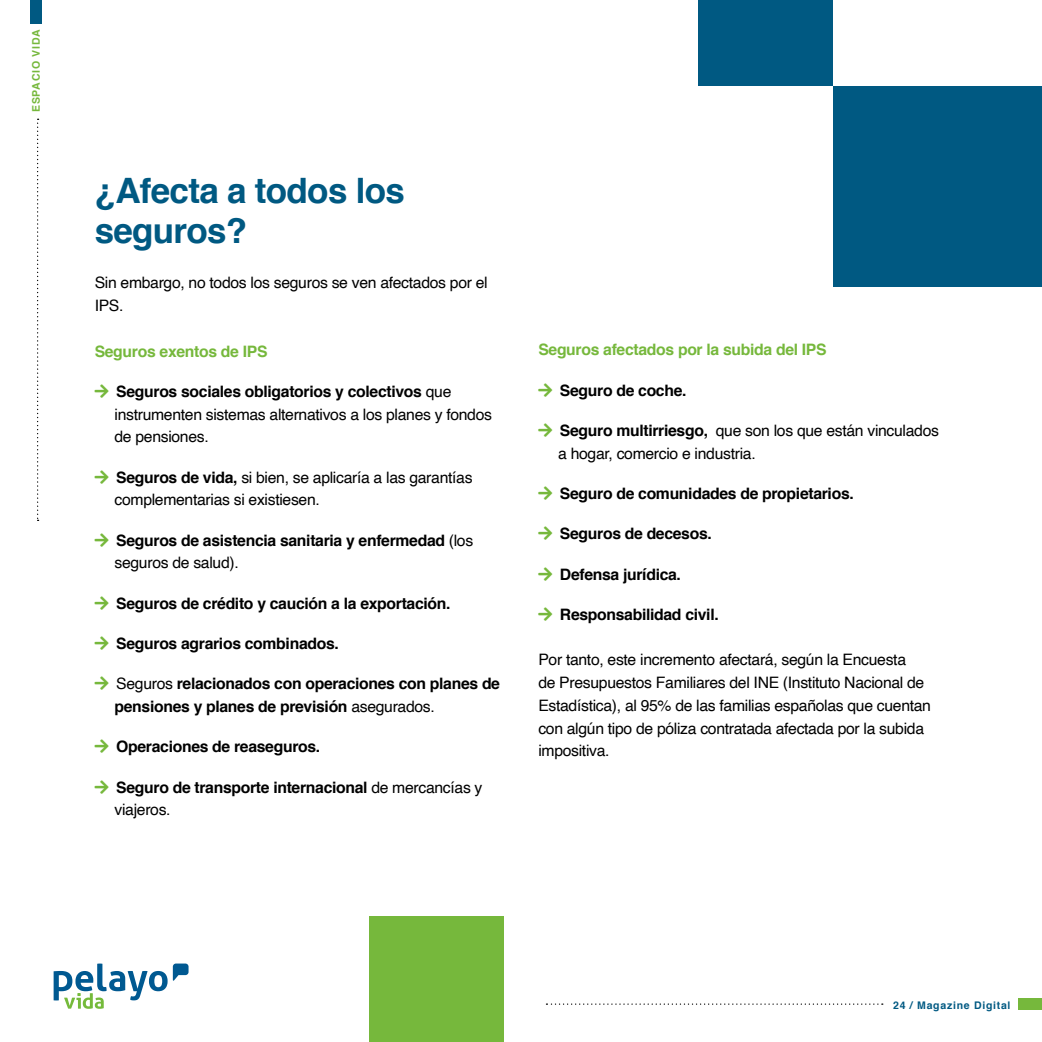
<style>
.page{position:relative;width:1042px;height:1042px;background:#fff}
.page>*{position:absolute;margin:0;border:0;box-sizing:border-box;transform-origin:0 0}
.t1{font:700 35px/40.2px "Helvetica";letter-spacing:-.02em;color:#005982}
.t2{font:15.75px/22.8px "Helvetica";letter-spacing:-.02em;color:#000}
.t3{font:700 15.75px/22.8px "Helvetica";letter-spacing:-.02em;color:#000}
.t4{font:700 15.75px "Helvetica";letter-spacing:-.02em;color:#76b83c}
.t5{font:700 10.5px "Helvetica";letter-spacing:.07em;color:#005982}
.t6{font:700 10.5px "Helvetica";letter-spacing:.07em;color:#76b83c}
.s1{color:#76b83c}
.s2{font-weight:700}
.s3{font-weight:400}
</style>
<div class="page">
<svg style="left:546px;top:1003px;width:337px;height:2px"></svg>
<div style="left:1019px;top:998px;width:23px;height:11px;background:#76b83c"></div>
<div style="left:31px;top:0;width:11px;height:23px;background:#005982"></div>
<svg style="left:37px;top:119px;width:2px;height:402px"></svg>
<svg style="left:54px;top:963px;width:135px;height:46px"></svg>
<div style="left:833px;top:86px;width:209px;height:200px;background:#005982"></div>
<div style="left:699px;top:0;width:134px;height:86px;background:#005982"></div>
<div style="left:369px;top:916px;width:135px;height:126px;background:#76b83c"></div>
<p class="t6" style="left:28px;top:112px;width:84px;rotate:-90deg">ESPACIO VIDA</p>
<h1 class="t1" style="left:95px;top:171px;width:312px">¿Afecta a todos los seguros?</h1>
<p class="t2" style="left:95px;top:272px;width:394px">Sin embargo, no todos los seguros se ven afectados por el<br>IPS.</p>
<p class="t4" style="left:95px;top:338px;width:174px">Seguros exentos de IPS</p>
<p class="t2" style="left:114px;top:380px;width:379px;text-indent:-20px"><span class="s1">□▼</span> <span class="s2">Seguros sociales obligatorios y colectivos</span> que instrumenten sistemas alternativos a los planes y fondos de pensiones.</p>
<p class="t2" style="left:114px;top:466px;width:359px;text-indent:-20px"><span class="s1">□▼</span> <span class="s2">Seguros de vida,</span> si bien, se aplicaría a las garantías complementarias si existiesen.</p>
<p class="t3" style="left:114px;top:529px;width:360px;text-indent:-20px"><span class="s1">□▼</span> Seguros de asistencia sanitaria y enfermedad <span class="s3">(los seguros de salud).</span></p>
<p class="t3" style="left:95px;top:592px;width:357px"><span class="s1">□▼</span> Seguros de crédito y caución a la exportación.</p>
<p class="t3" style="left:95px;top:632px;width:246px"><span class="s1">□▼</span> Seguros agrarios combinados.</p>
<p class="t3" style="left:114px;top:672px;width:387px;text-indent:-20px"><span class="s1">□▼</span> <span class="s3">Seguros</span> relacionados con operaciones con planes de pensiones y planes de previsión <span class="s3">asegurados.</span></p>
<p class="t3" style="left:95px;top:735px;width:227px"><span class="s1">□▼</span> Operaciones de reaseguros.</p>
<p class="t3" style="left:114px;top:776px;width:369px;text-indent:-20px"><span class="s1">□▼</span> Seguro de transporte internacional <span class="s3">de mercancías y viajeros.</span></p>
<p class="t4" style="left:538px;top:337px;width:290px">Seguros afectados por la subida del IPS</p>
<p class="t3" style="left:538px;top:379px;width:150px"><span class="s1">□▼</span> Seguro de coche.</p>
<p class="t2" style="left:558px;top:419px;width:382px;text-indent:-20px"><span class="s1">□▼</span> <span class="s2">Seguro multirriesgo,</span> que son los que están vinculados a hogar, comercio e industria.</p>
<p class="t3" style="left:538px;top:482px;width:317px"><span class="s1">□▼</span> Seguro de comunidades de propietarios.</p>
<p class="t3" style="left:538px;top:522px;width:175px"><span class="s1">□▼</span> Seguros de decesos.</p>
<p class="t3" style="left:538px;top:563px;width:144px"><span class="s1">□▼</span> Defensa jurídica.</p>
<p class="t3" style="left:538px;top:603px;width:182px"><span class="s1">□▼</span> Responsabilidad civil.</p>
<p class="t2" style="left:538px;top:649px;width:394px">Por tanto, este incremento afectará, según la Encuesta<br>de Presupuestos Familiares del INE (Instituto Nacional de Estadística), al 95% de las familias españolas que cuentan con algún tipo de póliza contratada afectada por la subida impositiva.</p>
<p class="t5" style="left:893px;top:996px;width:119px">24 / Magazine Digital</p>
</div>
